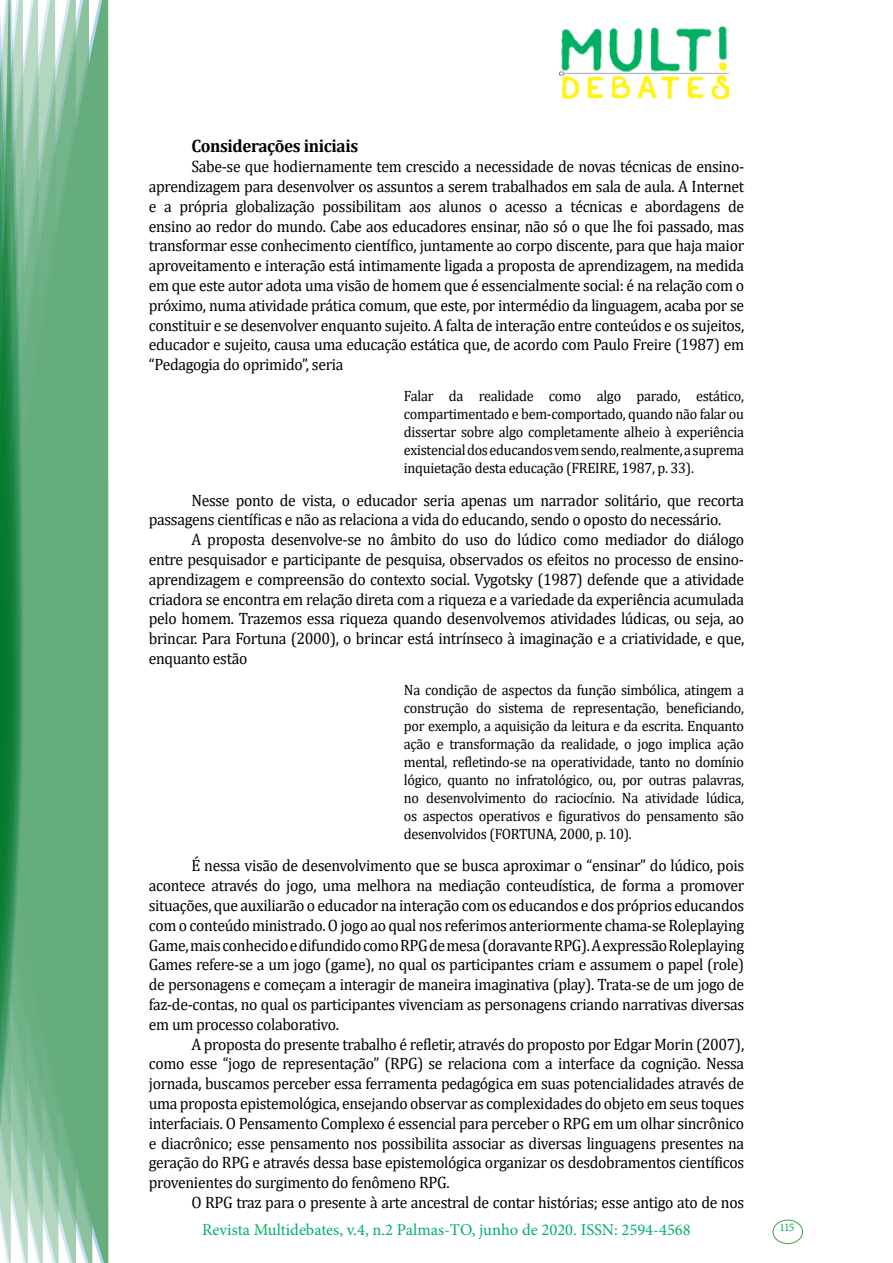
<style>
.page{position:relative;width:893px;height:1263px;background:#fff}
.page>*{position:absolute;margin:0;border:0;box-sizing:border-box;transform-origin:0 0}
.t1{font:700 18px "Cambria";letter-spacing:-.02em;color:#000;scale:.95 1}
.t2{font:16.5px/19.8px "Cambria";letter-spacing:-.02em;color:#000;text-align:justify;scale:.95 1}
.t3{font:16.5px "Minion Pro";color:#00b064}
.t4{font:15px/18px "Cambria";letter-spacing:-.02em;color:#000;text-align:justify;scale:.95 1}
.t5{font:11.7px "Minion Pro";color:#00b064}
</style>
<div class="page">
<img style="left:559px;top:26px;width:169px;height:72px">
<div style="left:95px;top:0;width:14px;height:1263px;background:#66ad7e"></div>
<svg style="left:79px;top:0;width:16px;height:1263px;background:#6cb083"></svg>
<svg style="left:62px;top:0;width:17px;height:1263px;background:#6fb287"></svg>
<svg style="left:45px;top:0;width:17px;height:1263px;background:#77b68d"></svg>
<svg style="left:30px;top:0;width:15px;height:1263px;background:#7bb891"></svg>
<svg style="left:0;top:0;width:30px;height:1263px;background:#5ba779"></svg>
<div style="left:772px;top:1219px;width:31px;height:25px;border:1px solid #3fa535;border-radius:50%"></div>
<p class="t1" style="left:191px;top:134px;width:177px">Considerações iniciais</p>
<p class="t2" style="left:149px;top:157px;width:628px;text-indent:43px">Sabe-se que hodiernamente tem crescido a necessidade de novas técnicas de ensino&shy;aprendizagem para desenvolver os assuntos a serem trabalhados em sala de aula. A Internet e a própria globalização possibilitam aos alunos o acesso a técnicas e abordagens de ensino ao redor do mundo. Cabe aos educadores ensinar, não só o que lhe foi passado, mas transformar esse conhecimento científico, juntamente ao corpo discente, para que haja maior aproveitamento e interação está intimamente ligada a proposta de aprendizagem, na medida em que este autor adota uma visão de homem que é essencialmente social: é na relação com o próximo, numa atividade prática comum, que este, por intermédio da linguagem, acaba por se constituir e se desenvolver enquanto sujeito. A falta de interação entre conteúdos e os sujeitos, educador e sujeito, causa uma educação estática que, de acordo com Paulo Freire (1987) em “Pedagogia do oprimido”, seria</p>
<p class="t4" style="left:404px;top:387px;width:360px">Falar da realidade como algo parado, estático, compartimentado e bem-comportado, quando não falar ou dissertar sobre algo completamente alheio à experiência existencial dos educandos vem sendo, realmente, a suprema inquietação desta educação (FREIRE, 1987, p. 33).</p>
<p class="t2" style="left:149px;top:490px;width:628px;text-indent:43px">Nesse ponto de vista, o educador seria apenas um narrador solitário, que recorta passagens científicas e não as relaciona a vida do educando, sendo o oposto do necessário.</p>
<p class="t2" style="left:149px;top:530px;width:628px;text-indent:43px">A proposta desenvolve-se no âmbito do uso do lúdico como mediador do diálogo entre pesquisador e participante de pesquisa, observados os efeitos no processo de ensino&shy;aprendizagem e compreensão do contexto social. Vygotsky (1987) defende que a atividade criadora se encontra em relação direta com a riqueza e a variedade da experiência acumulada pelo homem. Trazemos essa riqueza quando desenvolvemos atividades lúdicas, ou seja, ao brincar. Para Fortuna (2000), o brincar está intrínseco à imaginação e a criatividade, e que, enquanto estão</p>
<p class="t4" style="left:404px;top:680px;width:360px">Na condição de aspectos da função simbólica, atingem a construção do sistema de representação, beneficiando, por exemplo, a aquisição da leitura e da escrita. Enquanto ação e transformação da realidade, o jogo implica ação mental, refletindo-se na operatividade, tanto no domínio lógico, quanto no infratológico, ou, por outras palavras, no desenvolvimento do raciocínio. Na atividade lúdica, os aspectos operativos e figurativos do pensamento são desenvolvidos (FORTUNA, 2000, p. 10).</p>
<p class="t2" style="left:149px;top:856px;width:628px;text-indent:43px">É nessa visão de desenvolvimento que se busca aproximar o “ensinar” do lúdico, pois acontece através do jogo, uma melhora na mediação conteudística, de forma a promover situações, que auxiliarão o educador na interação com os educandos e dos próprios educandos com o conteúdo ministrado. O jogo ao qual nos referimos anteriormente chama-se Roleplaying Game, mais conhecido e difundido como RPG de mesa (doravante RPG). A expressão Roleplaying Games refere-se a um jogo (game), no qual os participantes criam e assumem o papel (role) de personagens e começam a interagir de maneira imaginativa (play). Trata-se de um jogo de faz-de-contas, no qual os participantes vivenciam as personagens criando narrativas diversas em um processo colaborativo.</p>
<p class="t2" style="left:149px;top:1034px;width:628px;text-indent:43px">A proposta do presente trabalho é refletir, através do proposto por Edgar Morin (2007), como esse “jogo de representação” (RPG) se relaciona com a interface da cognição. Nessa jornada, buscamos perceber essa ferramenta pedagógica em suas potencialidades através de uma proposta epistemológica, ensejando observar as complexidades do objeto em seus toques interfaciais. O Pensamento Complexo é essencial para perceber o RPG em um olhar sincrônico e diacrônico; esse pensamento nos possibilita associar as diversas linguagens presentes na geração do RPG e através dessa base epistemológica organizar os desdobramentos científicos provenientes do surgimento do fenômeno RPG.</p>
<p class="t2" style="left:191px;top:1192px;width:583px">O RPG traz para o presente à arte ancestral de contar histórias; esse antigo ato de nos</p>
<p class="t3" style="left:202px;top:1218px;width:490px">Revista Multidebates, v.4, n.2 Palmas-TO, junho de 2020. ISSN: 2594-4568</p>
<p class="t5" style="left:779px;top:1219px;width:16px">115</p>
</div>
